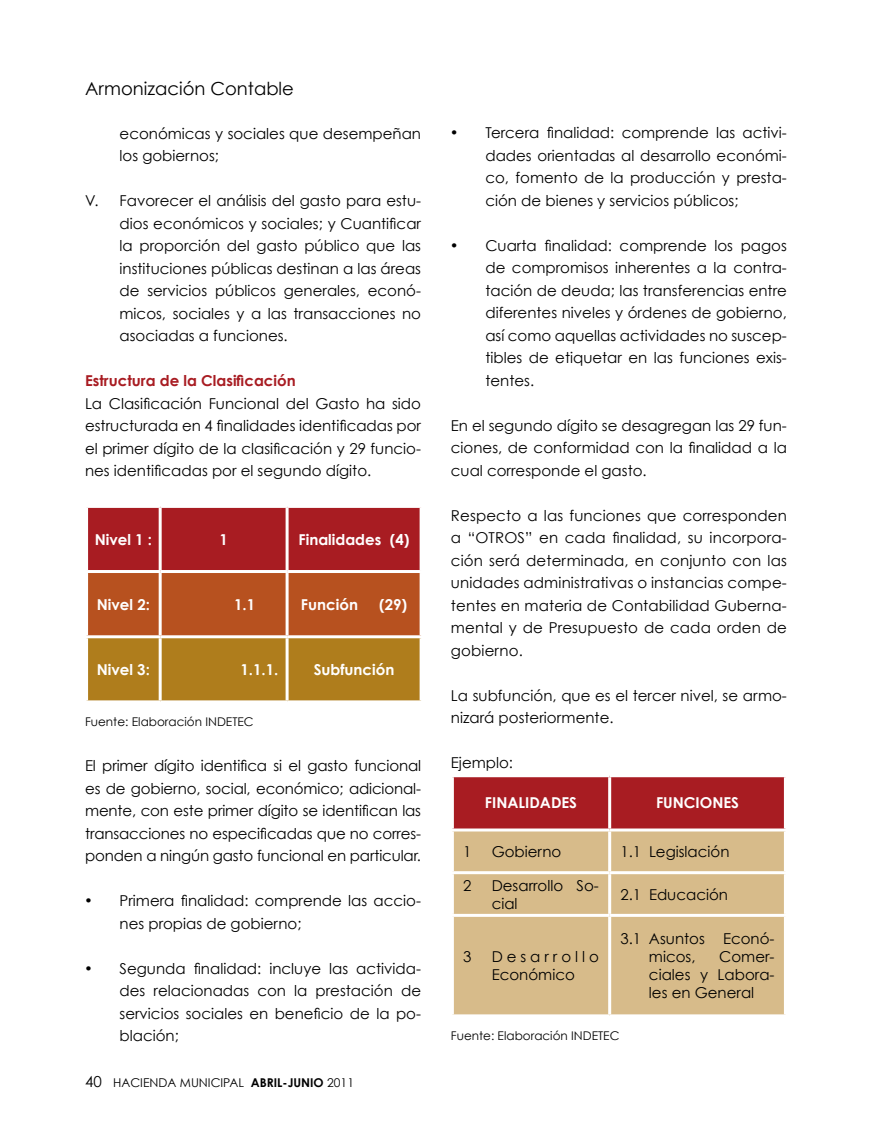
<style>
.page{position:relative;width:872px;height:1127px;background:#fff}
.page>*{position:absolute;margin:0;border:0;box-sizing:border-box;transform-origin:0 0}
.t1{font:18px "Century Gothic";color:#000}
.t2{font:15px/22.5px "Century Gothic";color:#000;text-align:justify}
.t3{font:700 15px "Century Gothic";color:#fff}
.t4{font:700 15px "Century Gothic";color:#a81c22}
.t5{font:15px/18px "Century Gothic";letter-spacing:.26em;color:#000}
.t6{font:12.15px "Century Gothic";color:#000}
.t7{font:12px "Century Gothic";color:#000}
.s1{font-size:15.15px}
.s2{font-weight:700}
</style>
<div class="page">
<svg style="left:88px;top:508px;width:331px;height:192px;background:#af4f20"></svg>
<hr style="left:159px;top:508px;width:3px;height:62px;background:#fff">
<hr style="left:285px;top:508px;width:3px;height:62px;background:#fff">
<hr style="left:85px;top:570px;width:75px;height:3px;background:#fff">
<hr style="left:160px;top:570px;width:127px;height:3px;background:#fff">
<hr style="left:159px;top:573px;width:3px;height:62px;background:#fff">
<hr style="left:287px;top:570px;width:135px;height:3px;background:#fff">
<hr style="left:285px;top:573px;width:3px;height:62px;background:#fff">
<hr style="left:85px;top:635px;width:75px;height:3px;background:#fff">
<hr style="left:160px;top:635px;width:127px;height:3px;background:#fff">
<hr style="left:159px;top:638px;width:3px;height:62px;background:#fff">
<hr style="left:287px;top:635px;width:135px;height:3px;background:#fff">
<hr style="left:285px;top:638px;width:3px;height:62px;background:#fff">
<div style="left:454px;top:777px;width:330px;height:51px;background:#a81c22"></div>
<div style="left:454px;top:831px;width:330px;height:183px;background:#d7bb8a"></div>
<hr style="left:608px;top:777px;width:3px;height:51px;background:#fff">
<hr style="left:608px;top:831px;width:3px;height:40px;background:#fff">
<hr style="left:451px;top:871px;width:158px;height:3px;background:#fff">
<hr style="left:609px;top:871px;width:178px;height:3px;background:#fff">
<hr style="left:608px;top:874px;width:3px;height:40px;background:#fff">
<hr style="left:451px;top:914px;width:158px;height:3px;background:#fff">
<hr style="left:609px;top:914px;width:178px;height:3px;background:#fff">
<hr style="left:608px;top:917px;width:3px;height:97px;background:#fff">
<p class="t1" style="left:85px;top:78px;width:210px">Armonización Contable</p>
<p class="t2" style="left:120px;top:122px;width:303px">económicas y sociales que desempeñan los gobiernos;</p>
<p class="t2" style="left:120px;top:189px;width:303px;text-indent:-34px">V. Favorecer el análisis del gasto para estu&shy;dios económicos y sociales; y Cuantificar la proporción del gasto público que las instituciones públicas destinan a las áreas de servicios públicos generales, econó&shy;micos, sociales y a las transacciones no asociadas a funciones.</p>
<p class="t4" style="left:85px;top:371px;width:212px">Estructura de la Clasificación</p>
<p class="t2" style="left:85px;top:392px;width:337px">La Clasificación Funcional del Gasto ha sido estructurada en 4 finalidades identificadas por el primer dígito de la clasificación y 29 funcio&shy;nes identificadas por el segundo dígito.</p>
<p class="t3" style="left:95px;top:530px;width:59px">Nivel 1 :</p>
<p class="t3" style="left:219px;top:530px;width:10px">1</p>
<p class="t3" style="left:298px;top:530px;width:112px">Finalidades (4)</p>
<p class="t3" style="left:97px;top:595px;width:55px">Nivel 2:</p>
<p class="t3" style="left:234px;top:595px;width:22px">1.1</p>
<p class="t3" style="left:301px;top:595px;width:58px">Función</p>
<p class="t3" style="left:379px;top:595px;width:30px">(29)</p>
<p class="t3" style="left:97px;top:660px;width:55px">Nivel 3:</p>
<p class="t3" style="left:240px;top:660px;width:39px">1.1.1.</p>
<p class="t3" style="left:314px;top:660px;width:82px">Subfunción</p>
<p class="t7" style="left:85px;top:714px;width:170px">Fuente: Elaboración INDETEC</p>
<p class="t2" style="left:85px;top:754px;width:337px">El primer dígito identifica si el gasto funcional es de gobierno, social, económico; adicional&shy;mente, con este primer dígito se identifican las transacciones no especificadas que no corres&shy;ponden a ningún gasto funcional en particular.</p>
<p class="t2" style="left:120px;top:889px;width:303px;text-indent:-34px">• Primera finalidad: comprende las accio&shy;nes propias de gobierno;</p>
<p class="t2" style="left:120px;top:957px;width:303px;text-indent:-35px">• Segunda finalidad: incluye las activida&shy;des relacionadas con la prestación de servicios sociales en beneficio de la po&shy;blación;</p>
<p class="t6" style="left:85px;top:1075px;width:270px"><span class="s1">40</span> HACIENDA MUNICIPAL <span class="s2">ABRIL-JUNIO</span> 2011</p>
<p class="t2" style="left:485px;top:121px;width:303px;text-indent:-35px">• Tercera finalidad: comprende las activi&shy;dades orientadas al desarrollo económi&shy;co, fomento de la producción y presta&shy;ción de bienes y servicios públicos;</p>
<p class="t2" style="left:485px;top:234px;width:303px;text-indent:-34px">• Cuarta finalidad: comprende los pagos de compromisos inherentes a la contra&shy;tación de deuda; las transferencias entre diferentes niveles y órdenes de gobierno, así como aquellas actividades no suscep&shy;tibles de etiquetar en las funciones exis&shy;tentes.</p>
<p class="t2" style="left:451px;top:414px;width:337px">En el segundo dígito se desagregan las 29 fun&shy;ciones, de conformidad con la finalidad a la cual corresponde el gasto.</p>
<p class="t2" style="left:451px;top:504px;width:337px">Respecto a las funciones que corresponden a “OTROS” en cada finalidad, su incorpora&shy;ción será determinada, en conjunto con las unidades administrativas o instancias compe&shy;tentes en materia de Contabilidad Guberna&shy;mental y de Presupuesto de cada orden de gobierno.</p>
<p class="t2" style="left:451px;top:684px;width:337px">La subfunción, que es el tercer nivel, se armo&shy;nizará posteriormente.</p>
<p class="t2" style="left:451px;top:751px;width:64px">Ejemplo:</p>
<p class="t3" style="left:485px;top:793px;width:94px">FINALIDADES</p>
<p class="t3" style="left:656px;top:793px;width:85px">FUNCIONES</p>
<p class="t2" style="left:463px;top:840px;width:10px">1</p>
<p class="t2" style="left:492px;top:840px;width:71px">Gobierno</p>
<p class="t2" style="left:620px;top:840px;width:111px">1.1 Legislación</p>
<p class="t2" style="left:463px;top:874px;width:10px">2</p>
<p class="t2" style="left:492px;top:876px;width:109px;line-height:18px">Desarrollo So&shy;cial</p>
<p class="t2" style="left:620px;top:883px;width:109px">2.1 Educación</p>
<p class="t2" style="left:463px;top:945px;width:10px">3</p>
<p class="t5" style="left:492px;top:947px;width:109px">Desarrollo<br>Económico</p>
<p class="t2" style="left:649px;top:929px;width:127px;line-height:18px;text-indent:-29px">3.1 Asuntos Econó&shy;micos,</p>
<p class="t2" style="left:649px;top:947px;width:127px;line-height:18px;text-indent:70px">Comer&shy;ciales y Labora&shy;les en General</p>
<p class="t7" style="left:451px;top:1028px;width:170px">Fuente: Elaboración INDETEC</p>
</div>
